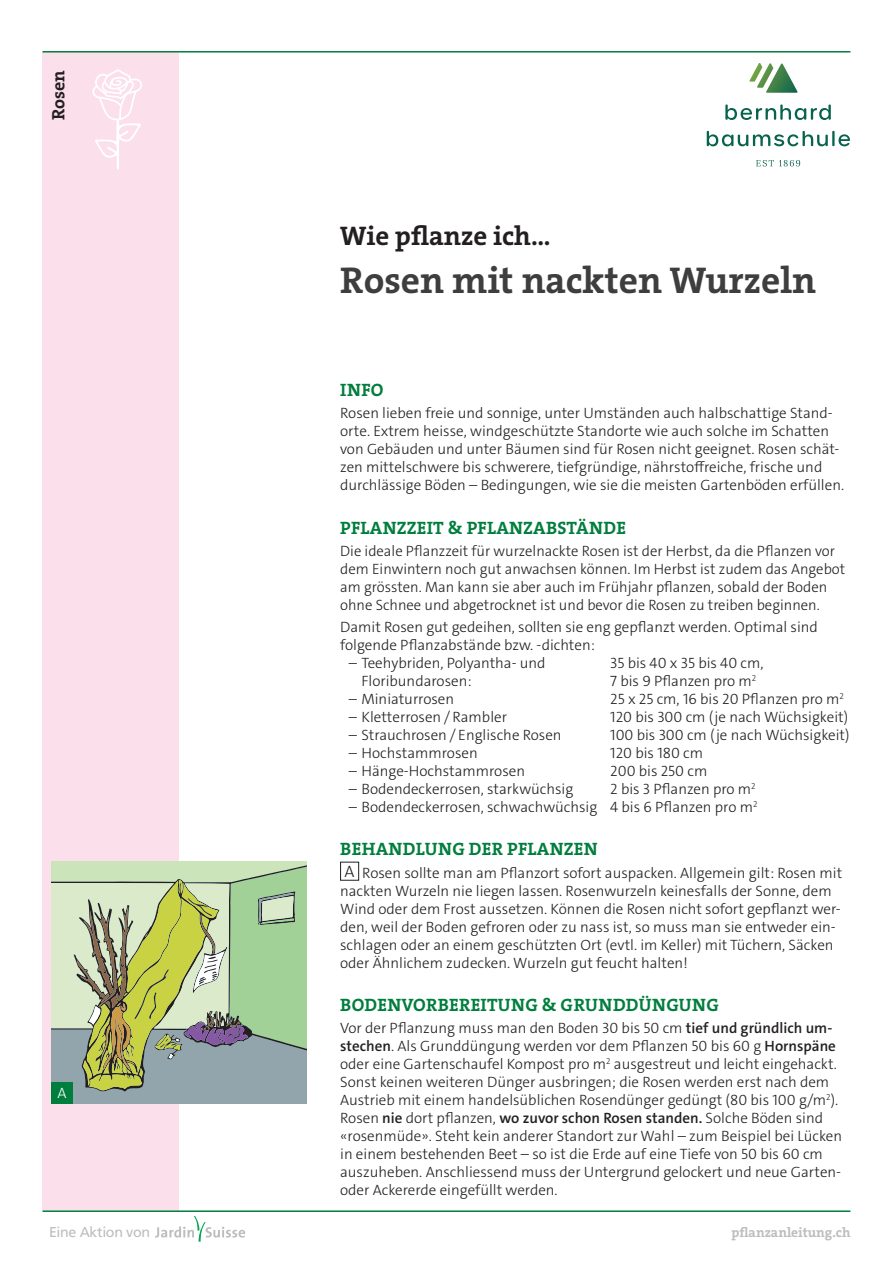
<style>
.page{position:relative;width:893px;height:1263px;background:#fff}
.page>*{position:absolute;margin:0;border:0;box-sizing:border-box;transform-origin:0 0}
.t1{font:37.5px "The Serif HP7 Bld";color:#3e3e3f}
.t2{font:27px "The Serif HP7 Bld";color:#231f20}
._02_Titel_Prio_1{font:18px "The Serif HP7 Bld";letter-spacing:.015em;color:#007e3d}
.t3{font:18px "The Serif HP7 Bld";color:#231f20}
.t4{font:300 16.5px "The Sans";color:#231f20}
._01_Grundtext{font:300 15px/18px "The Sans";color:#231f20}
._01_Grundtext_Aufzählung{font:300 15px "The Sans";color:#231f20}
.t5{font:300 15px "The Sans";color:#fff}
.t6{font:14.25px "Frutiger LT";letter-spacing:-.025em;color:#bcbdc0}
._01_Grundtext_Aufzählung-2{font:13.65px "The Serif HP7 Bld";color:#bcbdc0}
.s1{font-weight:600}
</style>
<div class="page">
<svg style="left:155px;top:1216px;width:90px;height:26px"></svg>
<div style="left:43px;top:52px;width:136px;height:1158px;background:#fbdfeb"></div>
<hr style="left:43px;top:1210px;width:807px;height:2px;background:#007e3d">
<hr style="left:43px;top:51px;width:807px;height:2px;background:#007e3d">
<div style="left:340px;top:862px;width:19px;height:19px;border:1px solid #231f20"></div>
<svg style="left:51px;top:861px;width:255px;height:242px;background:#a9bb94"></svg>
<div style="left:51px;top:1082px;width:22px;height:21px;background:#007e3d"></div>
<svg style="left:93px;top:70px;width:49px;height:100px"></svg>
<svg style="left:756px;top:160px;width:44px;height:6px"></svg>
<img style="left:766px;top:64px;width:32px;height:29px">
<img style="left:757px;top:63px;width:16px;height:25px">
<img style="left:749px;top:63px;width:13px;height:19px">
<svg style="left:725px;top:104px;width:106px;height:16px"></svg>
<svg style="left:707px;top:131px;width:121px;height:15px"></svg>
<hr style="left:832px;top:131px;width:3px;height:15px;background:#07634b">
<svg style="left:838px;top:134px;width:12px;height:12px"></svg>
<p class="t3" style="left:46px;top:120px;width:51px;rotate:-90deg">Rosen</p>
<p class="t5" style="left:57px;top:1083px;width:11px">A</p>
<p class="t2" style="left:340px;top:218px;width:212px">Wie pflanze ich…</p>
<p class="t1" style="left:340px;top:255px;width:477px">Rosen mit nackten Wurzeln</p>
<p class="_02_Titel_Prio_1" style="left:340px;top:378px;width:45px">INFO</p>
<p class="_01_Grundtext" style="left:340px;top:404px;width:505px">Rosen lieben freie und sonnige, unter Umständen auch halbschattige Stand&shy;orte. Extrem heisse, windgeschützte Standorte wie auch solche im Schatten von Gebäuden und unter Bäumen sind für Rosen nicht geeignet. Rosen schät&shy;zen mittelschwere bis schwerere, tiefgründige, nährstoffreiche, frische und durchlässige Böden – Bedingungen, wie sie die meisten Gartenböden erfüllen.</p>
<p class="_02_Titel_Prio_1" style="left:340px;top:515px;width:287px">PFLANZZEIT &amp; PFLANZABSTÄNDE</p>
<p class="_01_Grundtext" style="left:340px;top:542px;width:507px">Die ideale Pflanzzeit für wurzelnackte Rosen ist der Herbst, da die Pflanzen vor dem Einwintern noch gut anwachsen können. Im Herbst ist zudem das Angebot am grössten. Man kann sie aber auch im Frühjahr pflanzen, sobald der Boden ohne Schnee und abgetrocknet ist und bevor die Rosen zu treiben beginnen.</p>
<p class="_01_Grundtext" style="left:340px;top:618px;width:479px">Damit Rosen gut gedeihen, sollten sie eng gepflanzt werden. Optimal sind folgende Pflanzabstände bzw. -dichten:</p>
<p class="_01_Grundtext_Aufzählung" style="left:349px;top:653px;width:198px">– Teehybriden, Polyantha- und</p>
<p class="_01_Grundtext_Aufzählung" style="left:610px;top:653px;width:155px">35 bis 40 x 35 bis 40 cm,</p>
<p class="_01_Grundtext_Aufzählung" style="left:361px;top:671px;width:112px">Floribundarosen:</p>
<p class="_01_Grundtext_Aufzählung" style="left:610px;top:671px;width:148px">7 bis 9 Pflanzen pro m<sup>2</sup></p>
<p class="_01_Grundtext_Aufzählung" style="left:349px;top:689px;width:107px">– Miniaturrosen</p>
<p class="_01_Grundtext_Aufzählung" style="left:610px;top:689px;width:235px">25 x 25 cm, 16 bis 20 Pflanzen pro m<sup>2</sup></p>
<p class="_01_Grundtext_Aufzählung" style="left:349px;top:707px;width:160px">– Kletterrosen / Rambler</p>
<p class="_01_Grundtext_Aufzählung" style="left:610px;top:707px;width:240px">120 bis 300 cm (je nach Wüchsigkeit)</p>
<p class="_01_Grundtext_Aufzählung" style="left:349px;top:725px;width:214px">– Strauchrosen / Englische Rosen</p>
<p class="_01_Grundtext_Aufzählung" style="left:610px;top:725px;width:241px">100 bis 300 cm (je nach Wüchsigkeit)</p>
<p class="_01_Grundtext_Aufzählung" style="left:349px;top:743px;width:130px">– Hochstammrosen</p>
<p class="_01_Grundtext_Aufzählung" style="left:610px;top:743px;width:94px">120 bis 180 cm</p>
<p class="_01_Grundtext_Aufzählung" style="left:349px;top:761px;width:178px">– Hänge-Hochstammrosen</p>
<p class="_01_Grundtext_Aufzählung" style="left:610px;top:761px;width:99px">200 bis 250 cm</p>
<p class="_01_Grundtext_Aufzählung" style="left:349px;top:779px;width:226px">– Bodendeckerrosen, starkwüchsig</p>
<p class="_01_Grundtext_Aufzählung" style="left:610px;top:779px;width:147px">2 bis 3 Pflanzen pro m<sup>2</sup></p>
<p class="_01_Grundtext_Aufzählung" style="left:349px;top:797px;width:410px">– Bodendeckerrosen, schwachwüchsig 4 bis 6 Pflanzen pro m<sup>2</sup></p>
<p class="_02_Titel_Prio_1" style="left:340px;top:837px;width:259px">BEHANDLUNG DER PFLANZEN</p>
<p class="t4" style="left:345px;top:861px;width:12px">A</p>
<p class="_01_Grundtext" style="left:340px;top:864px;width:504px;text-indent:22px">Rosen sollte man am Pflanzort sofort auspacken. Allgemein gilt: Rosen mit nackten Wurzeln nie liegen lassen. Rosenwurzeln keinesfalls der Sonne, dem Wind oder dem Frost aussetzen. Können die Rosen nicht sofort gepflanzt wer&shy;den, weil der Boden gefroren oder zu nass ist, so muss man sie entweder ein&shy;schlagen oder an einem geschützten Ort (evtl. im Keller) mit Tüchern, Säcken oder Ähnlichem zudecken. Wurzeln gut feucht halten!</p>
<p class="_02_Titel_Prio_1" style="left:340px;top:993px;width:380px">BODENVORBEREITUNG &amp; GRUNDDÜNGUNG</p>
<p class="_01_Grundtext" style="left:340px;top:1019px;width:503px">Vor der Pflanzung muss man den Boden 30 bis 50 cm <span class="s1">tief und gründlich um&shy;stechen</span>. Als Grunddüngung werden vor dem Pflanzen 50 bis 60 g <span class="s1">Hornspäne </span>oder eine Gartenschaufel Kompost pro m<sup>2</sup> ausgestreut und leicht eingehackt.<br>Sonst keinen weiteren Dünger ausbringen; die Rosen werden erst nach dem Austrieb mit einem handelsüblichen Rosendünger gedüngt (80 bis 100 g/m<sup>2</sup>).<br>Rosen <span class="s1">nie</span> dort pflanzen, <span class="s1">wo zuvor schon Rosen standen.</span> Solche Böden sind «rosenmüde». Steht kein anderer Standort zur Wahl – zum Beispiel bei Lücken in einem bestehenden Beet – so ist die Erde auf eine Tiefe von 50 bis 60 cm auszuheben. Anschliessend muss der Untergrund gelockert und neue Garten&shy;oder Ackererde eingefüllt werden.</p>
<p class="t6" style="left:49px;top:1224px;width:103px">Eine Aktion von</p>
<p class="_01_Grundtext_Aufzählung-2" style="left:731px;top:1224px;width:120px">pflanzanleitung.ch</p>
</div>
